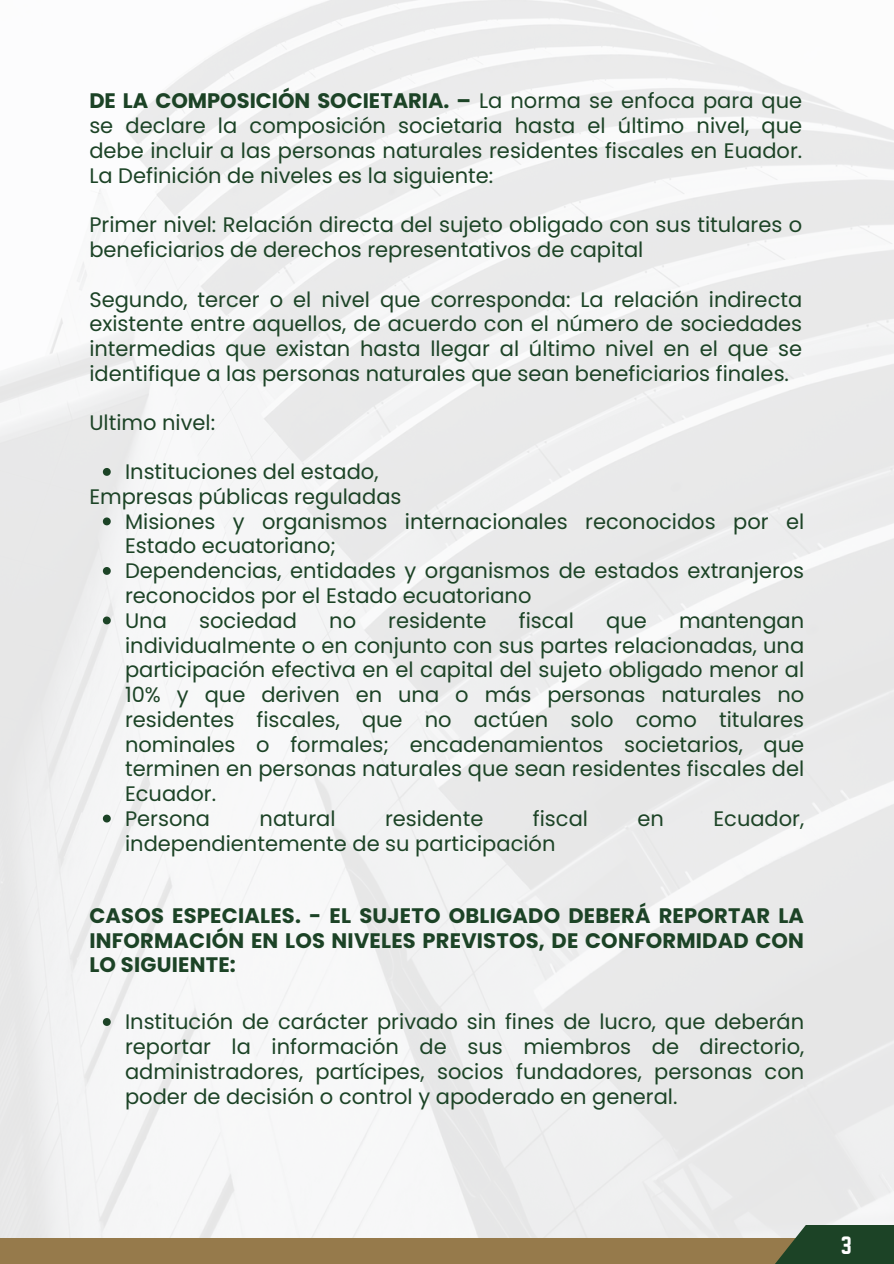
<style>
.page{position:relative;width:894px;height:1264px;background:#fff}
.page>*{position:absolute;margin:0;border:0;box-sizing:border-box;transform-origin:0 0}
.t1{font:21.9px "Norwester";color:#fff}
.t2{font:21px/24.8px "Poppins";color:#1c4326;text-align:justify}
.t3{font:700 21px/24.8px "Poppins";letter-spacing:.01em;color:#1c4326;text-align:justify}
.s1{font-weight:700}
</style>
<div class="page">
<img style="left:0;top:0;width:893px;height:1238px">
<div style="left:0;top:1238px;width:810px;height:25px;background:#967a4b"></div>
<svg style="left:752px;top:1224px;width:141px;height:39px;fill:#1c4326"></svg>
<svg style="left:103px;top:468px;width:8px;height:8px"></svg>
<svg style="left:103px;top:517px;width:8px;height:8px"></svg>
<svg style="left:103px;top:567px;width:8px;height:8px"></svg>
<svg style="left:103px;top:616px;width:8px;height:8px"></svg>
<svg style="left:103px;top:814px;width:8px;height:8px"></svg>
<svg style="left:103px;top:1018px;width:8px;height:7px"></svg>
<p class="t2" style="left:89px;top:89px;width:714px"><span class="s1">DE LA COMPOSICIÓN SOCIETARIA. –</span> La norma se enfoca para que se declare la composición societaria hasta el último nivel, que debe incluir a las personas naturales residentes fiscales en Euador.<br>La Definición de niveles es la siguiente:</p>
<p class="t2" style="left:89px;top:212px;width:714px">Primer nivel: Relación directa del sujeto obligado con sus titulares o beneficiarios de derechos representativos de capital</p>
<p class="t2" style="left:89px;top:287px;width:714px">Segundo, tercer o el nivel que corresponda: La relación indirecta existente entre aquellos, de acuerdo con el número de sociedades intermedias que existan hasta llegar al último nivel en el que se identifique a las personas naturales que sean beneficiarios finales.</p>
<p class="t2" style="left:89px;top:410px;width:127px">Ultimo nivel:</p>
<p class="t2" style="left:125px;top:459px;width:255px">Instituciones del estado,</p>
<p class="t2" style="left:89px;top:484px;width:313px">Empresas públicas reguladas</p>
<p class="t2" style="left:125px;top:509px;width:680px">Misiones y organismos internacionales reconocidos por el<br>Estado ecuatoriano;</p>
<p class="t2" style="left:125px;top:558px;width:680px">Dependencias, entidades y organismos de estados extranjeros reconocidos por el Estado ecuatoriano</p>
<p class="t2" style="left:125px;top:608px;width:43px">Una</p>
<p class="t2" style="left:199px;top:608px;width:99px">sociedad</p>
<p class="t2" style="left:329px;top:608px;width:28px">no</p>
<p class="t2" style="left:388px;top:608px;width:100px">residente</p>
<p class="t2" style="left:518px;top:608px;width:57px">fiscal</p>
<p class="t2" style="left:606px;top:608px;width:42px">que</p>
<p class="t2" style="left:125px;top:608px;width:680px;text-indent:554px">mantengan individualmente o en conjunto con sus partes relacionadas, una participación efectiva en el capital del sujeto obligado menor al 10% y que deriven en una o más personas naturales no residentes fiscales, que no actúen solo como titulares nominales o formales; encadenamientos societarios, que terminen en personas naturales que sean residentes fiscales del Ecuador.</p>
<p class="t2" style="left:125px;top:806px;width:87px">Persona</p>
<p class="t2" style="left:259px;top:806px;width:77px">natural</p>
<p class="t2" style="left:385px;top:806px;width:100px">residente</p>
<p class="t2" style="left:532px;top:806px;width:57px">fiscal</p>
<p class="t2" style="left:637px;top:806px;width:28px">en</p>
<p class="t2" style="left:713px;top:806px;width:92px">Ecuador,</p>
<p class="t2" style="left:125px;top:831px;width:432px">independientemente de su participación</p>
<p class="t3" style="left:89px;top:903px;width:716px">CASOS ESPECIALES. - EL SUJETO OBLIGADO DEBERÁ REPORTAR LA INFORMACIÓN EN LOS NIVELES PREVISTOS, DE CONFORMIDAD CON LO SIGUIENTE:</p>
<p class="t2" style="left:125px;top:1009px;width:680px">Institución de carácter privado sin fines de lucro, que deberán reportar la información de sus miembros de directorio, administradores, partícipes, socios fundadores, personas con poder de decisión o control y apoderado en general.</p>
<p class="t1" style="left:840px;top:1232px;width:12px">3</p>
</div>
